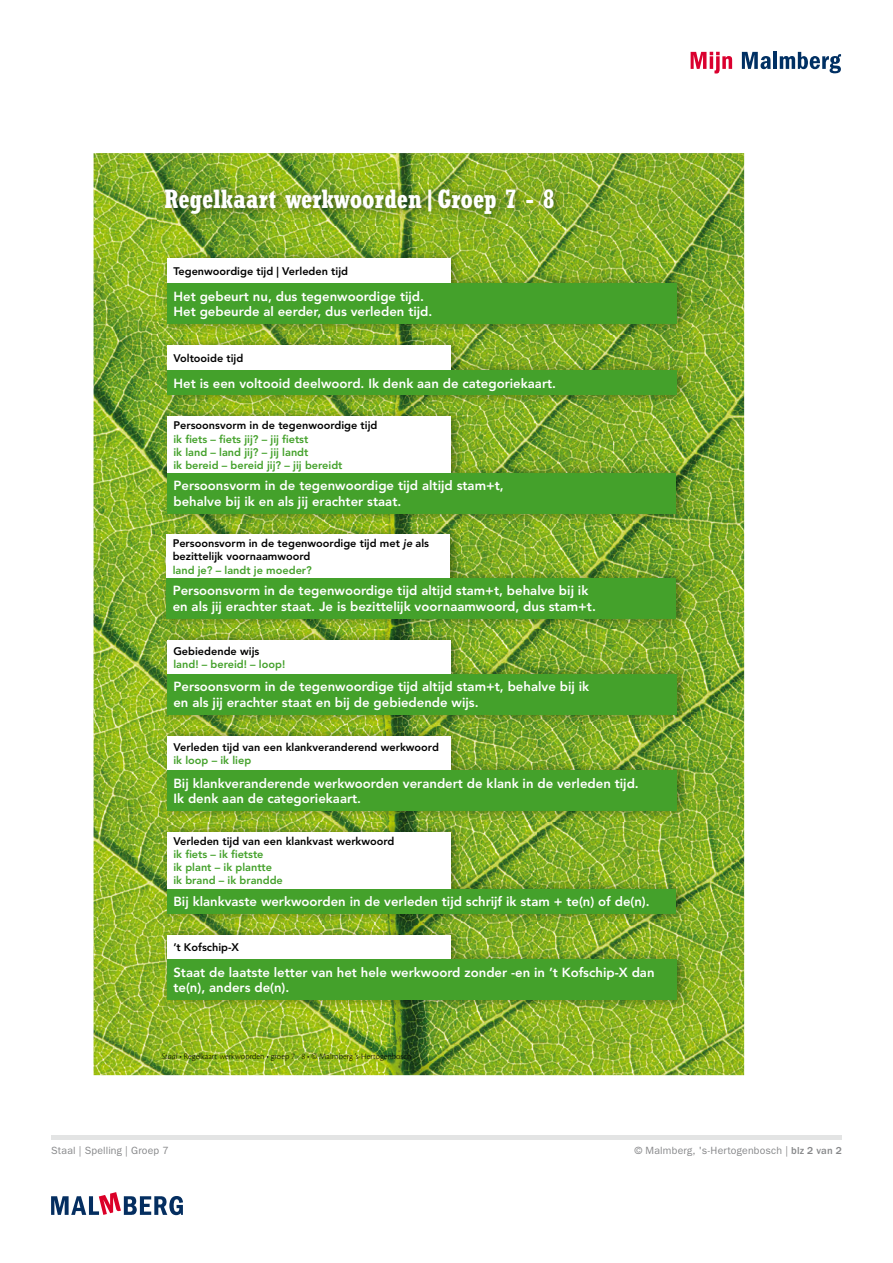
<style>
.page{position:relative;width:893px;height:1263px;background:#fff}
.page>*{position:absolute;margin:0;border:0;box-sizing:border-box;transform-origin:0 0}
.t1{font:700 condensed 26.25px "Rockwell Std";color:#fff}
.t2{font:800 13.2px/15.8px "Avenir LT Std";color:#fff}
.t3{font:800 10.95px/13.2px "Avenir LT Std";color:#000}
.t4{font:800 10.95px/13.2px "Avenir LT Std";color:#44a12b}
.t5{font:10.5px "ITC Franklin Gothic Std";letter-spacing:.02em;color:#87888a}
.t6{font:300 8.7px "Cronos Pro";color:#000}
.s1{font-style:italic}
.s2{font-weight:500}
</style>
<div class="page">
<div style="left:51px;top:1135px;width:791px;height:5px;background:#e3e4e4"></div>
<svg style="left:51px;top:1192px;width:132px;height:23px"></svg>
<svg style="left:691px;top:52px;width:41px;height:22px"></svg>
<svg style="left:742px;top:52px;width:29px;height:17px"></svg>
<hr style="left:773px;top:52px;width:4px;height:17px;background:#003063">
<svg style="left:780px;top:52px;width:61px;height:21px"></svg>
<img style="left:94px;top:153px;width:650px;height:922px">
<img style="left:158px;top:181px;width:408px;height:44px">
<img style="left:159px;top:248px;width:531px;height:762px">
<div style="left:167px;top:259px;width:284px;height:24px;background:#fff"></div>
<div style="left:167px;top:283px;width:510px;height:41px;background:#44a12b"></div>
<div style="left:167px;top:935px;width:284px;height:24px;background:#fff"></div>
<div style="left:167px;top:959px;width:510px;height:41px;background:#44a12b"></div>
<div style="left:167px;top:345px;width:284px;height:25px;background:#fff"></div>
<div style="left:167px;top:370px;width:510px;height:25px;background:#44a12b"></div>
<div style="left:167px;top:640px;width:284px;height:34px;background:#fff"></div>
<div style="left:167px;top:674px;width:510px;height:40px;background:#44a12b"></div>
<div style="left:167px;top:736px;width:284px;height:34px;background:#fff"></div>
<div style="left:167px;top:770px;width:510px;height:41px;background:#44a12b"></div>
<div style="left:167px;top:417px;width:284px;height:56px;background:#fff"></div>
<div style="left:167px;top:473px;width:509px;height:40px;background:#44a12b"></div>
<div style="left:167px;top:832px;width:284px;height:57px;background:#fff"></div>
<div style="left:167px;top:889px;width:509px;height:24px;background:#44a12b"></div>
<div style="left:166px;top:535px;width:284px;height:43px;background:#fff"></div>
<div style="left:166px;top:578px;width:510px;height:40px;background:#44a12b"></div>
<h1 class="t1" style="left:164px;top:183px;width:392px">Regelkaart werkwoorden|Groep 7 - 8</h1>
<p class="t3" style="left:173px;top:265px;width:176px">Tegenwoordige tijd | Verleden tijd</p>
<p class="t2" style="left:173px;top:288px;width:260px">Het gebeurt nu, dus tegenwoordige tijd.<br>Het gebeurde al eerder, dus verleden tijd.</p>
<p class="t3" style="left:173px;top:352px;width:71px">Voltooide tijd</p>
<p class="t2" style="left:173px;top:375px;width:384px">Het is een voltooid deelwoord. Ik denk aan de categoriekaart.</p>
<p class="t3" style="left:173px;top:419px;width:205px">Persoonsvorm in de tegenwoordige tijd</p>
<p class="t4" style="left:173px;top:432px;width:171px">ik fiets – fiets jij? – jij fietst<br>ik land – land jij? – jij landt<br>ik bereid – bereid jij? – jij bereidt</p>
<p class="t2" style="left:173px;top:478px;width:332px">Persoonsvorm in de tegenwoordige tijd altijd stam+t, behalve bij ik en als jij erachter staat.</p>
<p class="t3" style="left:173px;top:537px;width:258px">Persoonsvorm in de tegenwoordige tijd met <span class="s1">je</span> als bezittelijk voornaamwoord</p>
<p class="t4" style="left:173px;top:563px;width:141px">land je? – landt je moeder?</p>
<p class="t2" style="left:173px;top:583px;width:425px">Persoonsvorm in de tegenwoordige tijd altijd stam+t, behalve bij ik en als jij erachter staat. Je is bezittelijk voornaamwoord, dus stam+t.</p>
<p class="t3" style="left:173px;top:644px;width:87px">Gebiedende wijs</p>
<p class="t4" style="left:173px;top:657px;width:113px">land! – bereid! – loop!</p>
<p class="t2" style="left:173px;top:679px;width:417px">Persoonsvorm in de tegenwoordige tijd altijd stam+t, behalve bij ik en als jij erachter staat en bij de gebiedende wijs.</p>
<p class="t3" style="left:173px;top:740px;width:267px">Verleden tijd van een klankveranderend werkwoord</p>
<p class="t4" style="left:173px;top:753px;width:79px">ik loop – ik liep</p>
<p class="t2" style="left:173px;top:775px;width:467px">Bij klankveranderende werkwoorden verandert de klank in de verleden tijd.<br>Ik denk aan de categoriekaart.</p>
<p class="t3" style="left:173px;top:834px;width:223px">Verleden tijd van een klankvast werkwoord</p>
<p class="t4" style="left:173px;top:848px;width:111px">ik fiets – ik fietste<br>ik plant – ik plantte ik brand – ik brandde</p>
<p class="t2" style="left:173px;top:894px;width:478px">Bij klankvaste werkwoorden in de verleden tijd schrijf ik stam + te(n) of de(n).</p>
<p class="t3" style="left:173px;top:941px;width:67px">’t Kofschip-X</p>
<p class="t2" style="left:173px;top:964px;width:483px">Staat de laatste letter van het hele werkwoord zonder -en in ’t Kofschip-X dan te(n), anders de(n).</p>
<p class="t6" style="left:162px;top:1051px;width:251px"><span class="s1">Staal</span> • Regelkaart werkwoorden • groep 7 - 8 • © Malmberg ’s-Hertogenbosch</p>
<p class="t5" style="left:51px;top:1144px;width:119px">Staal | Spelling | Groep 7</p>
<p class="t5" style="left:634px;top:1144px;width:209px">© Malmberg, 's-Hertogenbosch | <span class="s2">blz 2 van 2</span></p>
</div>
